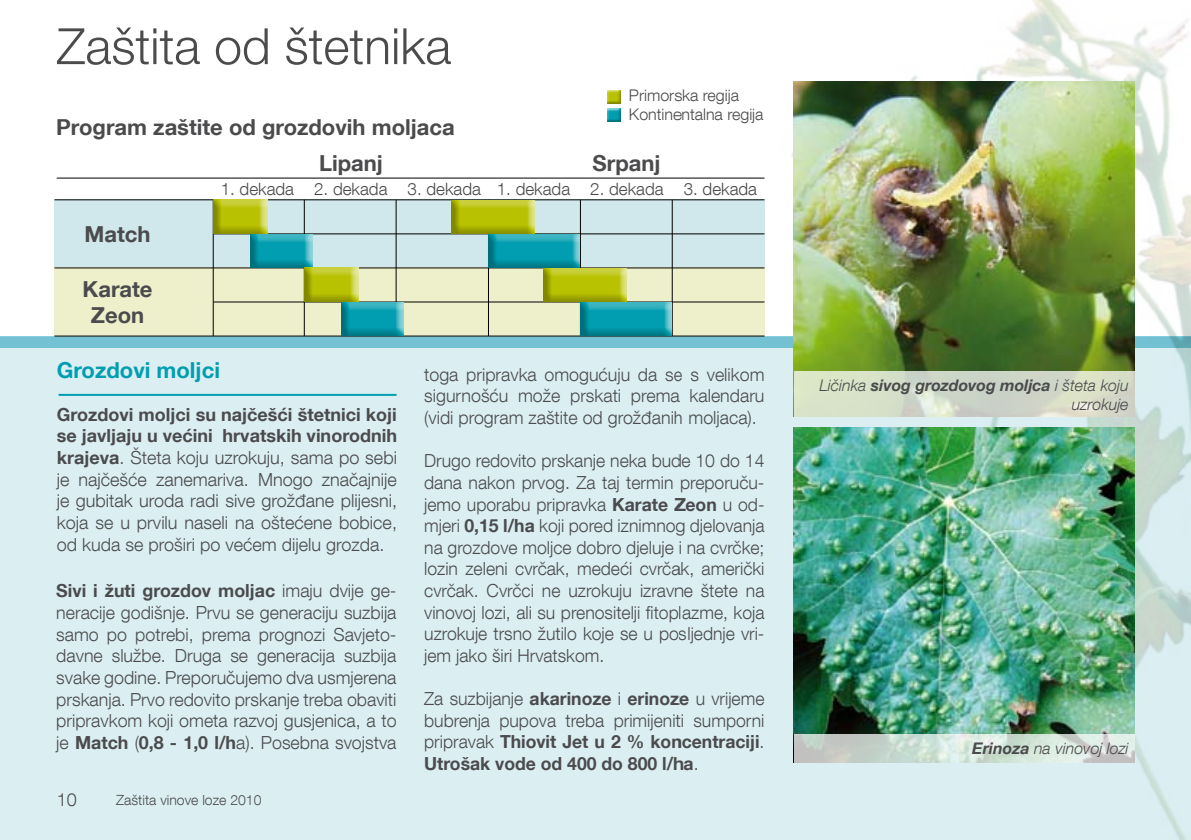
<style>
.page{position:relative;width:1191px;height:840px;background:#fff}
.page>*{position:absolute;margin:0;border:0;box-sizing:border-box;transform-origin:0 0}
.t1{font:300 50px "Helvetica Neue LT Com";color:#4b4b4d}
.t2{font:700 22px/26.4px "Helvetica Neue LT Com";color:#4b4b4d;text-align:center}
.t3{font:700 22px "Helvetica Neue LT Com";color:#009eb0}
.t4{font:300 18px/21.6px "Helvetica Neue LT Com";color:#4b4b4d;text-align:justify}
.t5{font:300 17px "Helvetica Neue LT Com";color:#4b4b4d}
.t6{font:italic 300 16px/19.2px "Helvetica Neue LT Com";color:#4b4b4d;text-align:right}
.t7{font:300 16px/18.4px "Helvetica Neue LT Com";color:#4b4b4d}
.t8{font:300 14px "Helvetica Neue LT Com";color:#4b4b4d}
.s1{font-weight:700}
</style>
<div class="page">
<div style="left:0;top:337px;width:1191px;height:502px;background:#dbeff3"></div>
<div style="left:54px;top:200px;width:710px;height:68px;background:#d0e8eb"></div>
<div style="left:54px;top:267px;width:710px;height:69px;background:#eef0cc"></div>
<hr style="left:54px;top:199px;width:710px;height:1px;background:#000">
<hr style="left:54px;top:267px;width:710px;height:1px;background:#000">
<hr style="left:54px;top:335px;width:710px;height:1px;background:#000">
<hr style="left:213px;top:301px;width:551px;height:1px;background:#000">
<hr style="left:213px;top:200px;width:1px;height:136px;background:#000">
<hr style="left:304px;top:200px;width:1px;height:136px;background:#000">
<hr style="left:580px;top:200px;width:1px;height:136px;background:#000">
<hr style="left:396px;top:200px;width:1px;height:136px;background:#000">
<hr style="left:672px;top:200px;width:1px;height:136px;background:#000">
<hr style="left:488px;top:200px;width:1px;height:136px;background:#000">
<hr style="left:213px;top:233px;width:551px;height:1px;background:#000">
<div style="left:252px;top:231px;width:63px;height:38px;background:#fff;opacity:.75"></div>
<div style="left:249px;top:231px;width:63px;height:38px;background:#000;opacity:.3"></div>
<div style="left:343px;top:299px;width:63px;height:38px;background:#fff;opacity:.75"></div>
<div style="left:340px;top:299px;width:64px;height:38px;background:#000;opacity:.3"></div>
<div style="left:215px;top:197px;width:55px;height:38px;background:#fff;opacity:.75"></div>
<div style="left:212px;top:197px;width:56px;height:38px;background:#000;opacity:.3"></div>
<div style="left:306px;top:265px;width:55px;height:38px;background:#fff;opacity:.75"></div>
<div style="left:303px;top:265px;width:56px;height:38px;background:#000;opacity:.3"></div>
<div style="left:453px;top:197px;width:85px;height:38px;background:#fff;opacity:.75"></div>
<div style="left:450px;top:197px;width:86px;height:38px;background:#000;opacity:.3"></div>
<div style="left:545px;top:265px;width:85px;height:38px;background:#fff;opacity:.75"></div>
<div style="left:542px;top:265px;width:85px;height:38px;background:#000;opacity:.3"></div>
<div style="left:490px;top:231px;width:93px;height:38px;background:#fff;opacity:.75"></div>
<div style="left:487px;top:231px;width:94px;height:38px;background:#000;opacity:.3"></div>
<div style="left:582px;top:299px;width:93px;height:38px;background:#fff;opacity:.75"></div>
<div style="left:579px;top:299px;width:93px;height:38px;background:#000;opacity:.3"></div>
<div style="left:604px;top:89px;width:18px;height:14px;background:#000;opacity:.3"></div>
<div style="left:604px;top:107px;width:18px;height:15px;background:#000;opacity:.3"></div>
<img style="left:681px;top:0;width:510px;height:839px">
<hr style="left:59px;top:393px;width:337px;height:2px;background:#009eb0">
<div style="left:0;top:336px;width:1191px;height:12px;background:#73c1d2"></div>
<img style="left:794px;top:82px;width:340px;height:289px">
<img style="left:794px;top:427px;width:340px;height:307px">
<svg style="left:794px;top:371px;width:340px;height:45px;background:#d4dbc8"></svg>
<svg style="left:794px;top:734px;width:340px;height:28px"></svg>
<hr style="left:57px;top:178px;width:707px;height:1px;background:#000">
<h1 class="t1" style="left:57px;top:16px;width:396px">Zaštita od štetnika</h1>
<p class="t2" style="left:56px;top:113px;width:400px">Program zaštite od grozdovih moljaca</p>
<p class="t7" style="left:629px;top:86px;width:136px">Primorska regija<br>Kontinentalna regija</p>
<p class="t2" style="left:84px;top:220px;width:67px">Match</p>
<p class="t2" style="left:82px;top:275px;width:72px">Karate<br>Zeon</p>
<p class="t2" style="left:319px;top:149px;width:65px">Lipanj</p>
<p class="t2" style="left:592px;top:149px;width:70px">Srpanj</p>
<p class="t5" style="left:221px;top:178px;width:538px">1. dekada 2. dekada 3. dekada 1. dekada 2. dekada 3. dekada</p>
<p class="t3" style="left:57px;top:355px;width:165px">Grozdovi moljci</p>
<p class="t4" style="left:57px;top:403px;width:342px"><span class="s1">Grozdovi moljci su najčešći štetnici koji se javljaju u većini hrvatskih vinorodnih krajeva</span>. Šteta koju uzrokuju, sama po sebi je najčešće zanemariva. Mnogo značajnije je gubitak uroda radi sive grožđane plijesni, koja se u prvilu naseli na oštećene bobice, od kuda se proširi po većem dijelu grozda.</p>
<p class="t4" style="left:56px;top:579px;width:342px"><span class="s1">Sivi i žuti grozdov moljac</span> imaju dvije ge&shy;neracije godišnje. Prvu se generaciju suzbija samo po potrebi, prema prognozi Savjeto&shy;davne službe. Druga se generacija suzbija svake godine. Preporučujemo dva usmjerena prskanja. Prvo redovito prskanje treba obaviti pripravkom koji ometa razvoj gusjenica, a to je <span class="s1">Match</span> (<span class="s1">0,8 - 1,0 l/h</span>a). Posebna svojstva</p>
<p class="t4" style="left:57px;top:788px;width:22px">10</p>
<p class="t8" style="left:116px;top:791px;width:147px">Zaštita vinove loze 2010</p>
<p class="t4" style="left:424px;top:363px;width:342px">toga pripravka omogućuju da se s velikom sigurnošću može prskati prema kalendaru (vidi program zaštite od grožđanih moljaca).</p>
<p class="t4" style="left:424px;top:449px;width:342px">Drugo redovito prskanje neka bude 10 do 14 dana nakon prvog. Za taj termin preporuču&shy;jemo uporabu pripravka <span class="s1">Karate Zeon</span> u od&shy;mjeri <span class="s1">0,15 l/ha</span> koji pored iznimnog djelovanja na grozdove moljce dobro djeluje i na cvrčke; lozin zeleni cvrčak, medeći cvrčak, američki cvrčak. Cvrčci ne uzrokuju izravne štete na vinovoj lozi, ali su prenositelji fitoplazme, koja uzrokuje trsno žutilo koje se u posljednje vri&shy;jem jako širi Hrvatskom.</p>
<p class="t4" style="left:424px;top:687px;width:342px">Za suzbijanje <span class="s1">akarinoze</span> i <span class="s1">erinoze</span> u vrijeme bubrenja pupova treba primijeniti sumporni pripravak <span class="s1">Thiovit Jet u 2 % koncentraciji</span>.<br><span class="s1">Utrošak vode od 400 do 800 l/ha</span>.</p>
<p class="t6" style="left:819px;top:375px;width:311px">Ličinka <span class="s1">sivog grozdovog moljca</span> i šteta koju uzrokuje</p>
<p class="t6" style="left:972px;top:737px;width:158px"><span class="s1">Erinoza</span> na vinovoj lozi</p>
</div>
